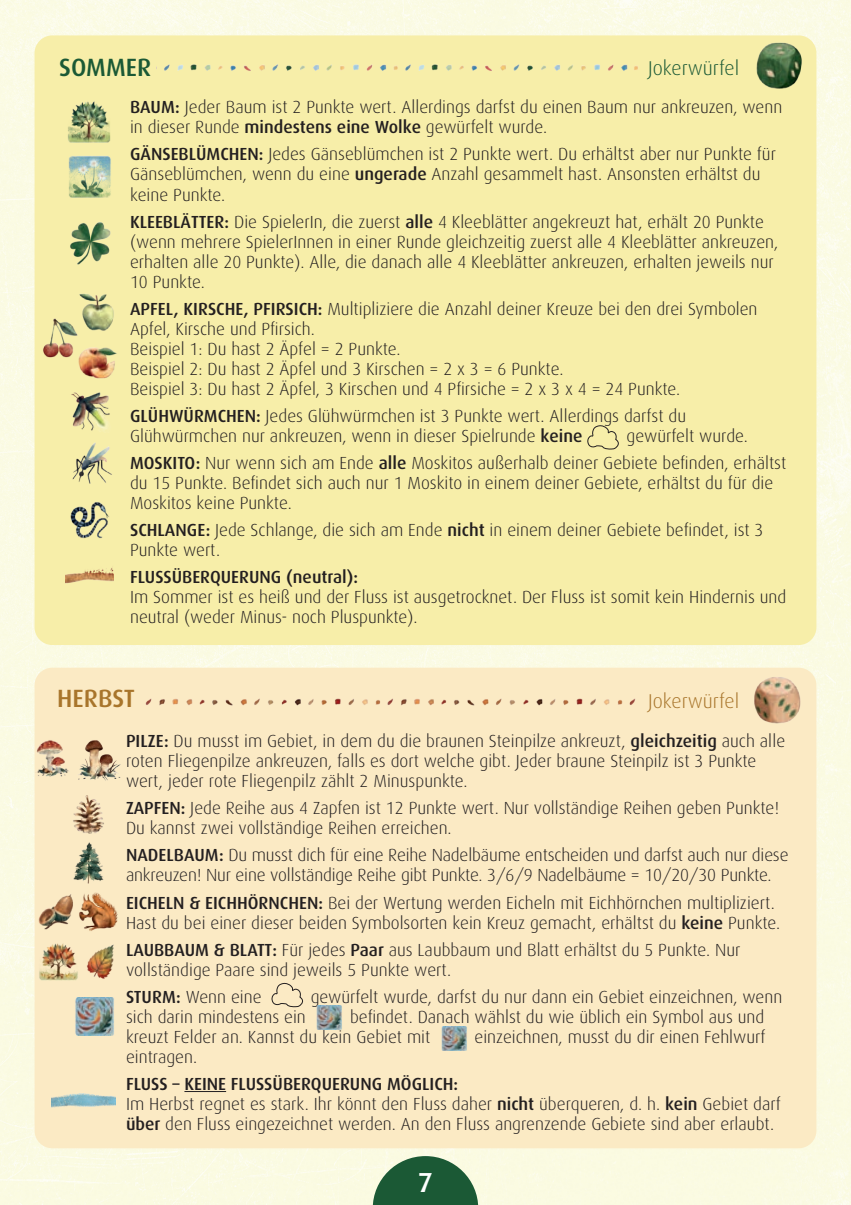
<style>
.page{position:relative;width:851px;height:1205px;background:#fff}
.page>*{position:absolute;margin:0;border:0;box-sizing:border-box;transform-origin:0 0}
.t1{font:500 27.5px "Dax";color:#fff}
.t2{font:500 25px "Dax";color:#a8752b}
.t3{font:500 25px "Dax";color:#1b5935}
.t4{font:300 20px "Dax";color:#1b5935}
.t5{font:300 20px "Dax";color:#a8752b}
.t6{font:300 17.5px/20px "Dax";color:#231f20}
.s1{font-weight:500}
</style>
<div class="page">
<div style="left:0;top:0;width:850px;height:1205px;background:#fbfbe3"></div>
<div style="left:35px;top:668px;width:781px;height:480px;background:#fbeac4;border-radius:18px"></div>
<hr style="left:184px;top:1091px;width:42px;height:1px;background:#231f20">
<img style="left:754px;top:668px;width:55px;height:56px">
<img style="left:39px;top:943px;width:75px;height:37px">
<img style="left:38px;top:894px;width:35px;height:36px">
<img style="left:32px;top:739px;width:37px;height:39px">
<img style="left:78px;top:740px;width:43px;height:41px">
<img style="left:79px;top:892px;width:39px;height:39px">
<img style="left:73px;top:795px;width:31px;height:38px">
<img style="left:73px;top:842px;width:31px;height:42px">
<img style="left:316px;top:1005px;width:26px;height:24px">
<img style="left:441px;top:1026px;width:26px;height:24px">
<img style="left:75px;top:998px;width:39px;height:37px">
<svg style="left:271px;top:983px;width:32px;height:24px"></svg>
<div style="left:35px;top:35px;width:781px;height:610px;background:#f7eea9;border-radius:18px"></div>
<img style="left:68px;top:156px;width:43px;height:42px">
<img style="left:68px;top:101px;width:43px;height:42px">
<img style="left:79px;top:293px;width:35px;height:38px">
<img style="left:43px;top:316px;width:40px;height:42px">
<img style="left:70px;top:222px;width:41px;height:43px">
<img style="left:76px;top:341px;width:41px;height:38px">
<img style="left:70px;top:502px;width:39px;height:37px">
<img style="left:72px;top:442px;width:40px;height:42px">
<img style="left:66px;top:568px;width:48px;height:16px">
<img style="left:71px;top:392px;width:39px;height:39px">
<svg style="left:587px;top:425px;width:31px;height:25px"></svg>
<img style="left:51px;top:1093px;width:64px;height:15px">
<img style="left:744px;top:35px;width:60px;height:54px">
<img style="left:156px;top:64px;width:482px;height:7px">
<img style="left:145px;top:698px;width:491px;height:8px">
<svg style="left:372px;top:1156px;width:106px;height:49px;background:#4f7f5d"></svg>
<p class="t3" style="left:59px;top:53px;width:93px">SOMMER</p>
<p class="t6" style="left:130px;top:98px;width:653px"><span class="s1">BAUM:</span> Jeder Baum ist 2 Punkte wert. Allerdings darfst du einen Baum nur ankreuzen, wenn in dieser Runde <span class="s1">mindestens eine Wolke</span> gewürfelt wurde.</p>
<p class="t6" style="left:130px;top:145px;width:647px"><span class="s1">GÄNSEBLÜMCHEN:</span> Jedes Gänseblümchen ist 2 Punkte wert. Du erhältst aber nur Punkte für<br>Gänseblümchen, wenn du eine <span class="s1">ungerade</span> Anzahl gesammelt hast. Ansonsten erhältst du keine Punkte.</p>
<p class="t6" style="left:130px;top:212px;width:649px"><span class="s1">KLEEBLÄTTER:</span> Die SpielerIn, die zuerst <span class="s1">alle</span> 4 Kleeblätter angekreuzt hat, erhält 20 Punkte (wenn mehrere SpielerInnen in einer Runde gleichzeitig zuerst alle 4 Kleeblätter ankreuzen, erhalten alle 20 Punkte). Alle, die danach alle 4 Kleeblätter ankreuzen, erhalten jeweils nur 10 Punkte.</p>
<p class="t6" style="left:130px;top:299px;width:629px"><span class="s1">APFEL, KIRSCHE, PFIRSICH:</span> Multipliziere die Anzahl deiner Kreuze bei den drei Symbolen<br>Apfel, Kirsche und Pfirsich.</p>
<p class="t6" style="left:130px;top:339px;width:272px">Beispiel 1: Du hast 2 Äpfel = 2 Punkte.</p>
<p class="t6" style="left:130px;top:359px;width:435px">Beispiel 2: Du hast 2 Äpfel und 3 Kirschen = 2 x 3 = 6 Punkte.</p>
<p class="t6" style="left:130px;top:379px;width:551px">Beispiel 3: Du hast 2 Äpfel, 3 Kirschen und 4 Pfirsiche = 2 x 3 x 4 = 24 Punkte.</p>
<p class="t6" style="left:130px;top:406px;width:557px"><span class="s1">GLÜHWÜRMCHEN:</span> Jedes Glühwürmchen ist 3 Punkte wert. Allerdings darfst du<br>Glühwürmchen nur ankreuzen, wenn in dieser Spielrunde <span class="s1">keine</span></p>
<p class="t4" style="left:648px;top:57px;width:93px">Jokerwürfel</p>
<p class="t6" style="left:626px;top:426px;width:123px">gewürfelt wurde.</p>
<p class="t6" style="left:130px;top:453px;width:657px"><span class="s1">MOSKITO:</span> Nur wenn sich am Ende <span class="s1">alle</span> Moskitos außerhalb deiner Gebiete befinden, erhältst du 15 Punkte. Befindet sich auch nur 1 Moskito in einem deiner Gebiete, erhältst du für die<br>Moskitos keine Punkte.</p>
<p class="t6" style="left:130px;top:520px;width:635px"><span class="s1">SCHLANGE:</span> Jede Schlange, die sich am Ende <span class="s1">nicht</span> in einem deiner Gebiete befindet, ist 3<br>Punkte wert.</p>
<p class="t6" style="left:130px;top:567px;width:657px"><span class="s1">FLUSSÜBERQUERUNG (neutral):<br></span>Im Sommer ist es heiß und der Fluss ist ausgetrocknet. Der Fluss ist somit kein Hindernis und neutral (weder Minus- noch Pluspunkte).</p>
<p class="t2" style="left:57px;top:684px;width:79px">HERBST</p>
<p class="t6" style="left:126px;top:731px;width:660px"><span class="s1">PILZE:</span> Du musst im Gebiet, in dem du die braunen Steinpilze ankreuzt, <span class="s1">gleichzeitig</span> auch alle roten Fliegenpilze ankreuzen, falls es dort welche gibt. Jeder braune Steinpilz ist 3 Punkte wert, jeder rote Fliegenpilz zählt 2 Minuspunkte.</p>
<p class="t6" style="left:126px;top:798px;width:654px"><span class="s1">ZAPFEN:</span> Jede Reihe aus 4 Zapfen ist 12 Punkte wert. Nur vollständige Reihen geben Punkte!<br>Du kannst zwei vollständige Reihen erreichen.</p>
<p class="t6" style="left:126px;top:845px;width:664px"><span class="s1">NADELBAUM:</span> Du musst dich für eine Reihe Nadelbäume entscheiden und darfst auch nur diese ankreuzen! Nur eine vollständige Reihe gibt Punkte. 3/6/9 Nadelbäume = 10/20/30 Punkte.</p>
<p class="t6" style="left:126px;top:892px;width:655px"><span class="s1">EICHELN &amp; EICHHÖRNCHEN:</span> Bei der Wertung werden Eicheln mit Eichhörnchen multipliziert.<br>Hast du bei einer dieser beiden Symbolsorten kein Kreuz gemacht, erhältst du <span class="s1">keine</span> Punkte.</p>
<p class="t6" style="left:126px;top:940px;width:616px"><span class="s1">LAUBBAUM &amp; BLATT:</span> Für jedes <span class="s1">Paar</span> aus Laubbaum und Blatt erhältst du 5 Punkte. Nur vollständige Paare sind jeweils 5 Punkte wert.</p>
<p class="t6" style="left:126px;top:987px;width:137px"><span class="s1">STURM:</span> Wenn eine</p>
<p class="t6" style="left:310px;top:987px;width:473px">gewürfelt wurde, darfst du nur dann ein Gebiet einzeichnen, wenn</p>
<p class="t6" style="left:126px;top:1007px;width:181px">sich darin mindestens ein</p>
<p class="t5" style="left:648px;top:690px;width:93px">Jokerwürfel</p>
<p class="t6" style="left:126px;top:1007px;width:639px;text-indent:224px">befindet. Danach wählst du wie üblich ein Symbol aus und kreuzt Felder an. Kannst du kein Gebiet mit</p>
<p class="t6" style="left:474px;top:1027px;width:292px">einzeichnen, musst du dir einen Fehlwurf</p>
<p class="t6" style="left:126px;top:1047px;width:73px">eintragen.</p>
<p class="t6" style="left:126px;top:1074px;width:656px"><span class="s1">FLUSS – KEINE FLUSSÜBERQUERUNG MÖGLICH:<br></span>Im Herbst regnet es stark. Ihr könnt den Fluss daher <span class="s1">nicht</span> überqueren, d. h. <span class="s1">kein</span> Gebiet darf <span class="s1">über</span> den Fluss eingezeichnet werden. An den Fluss angrenzende Gebiete sind aber erlaubt.</p>
<p class="t1" style="left:418px;top:1167px;width:17px">7</p>
</div>
